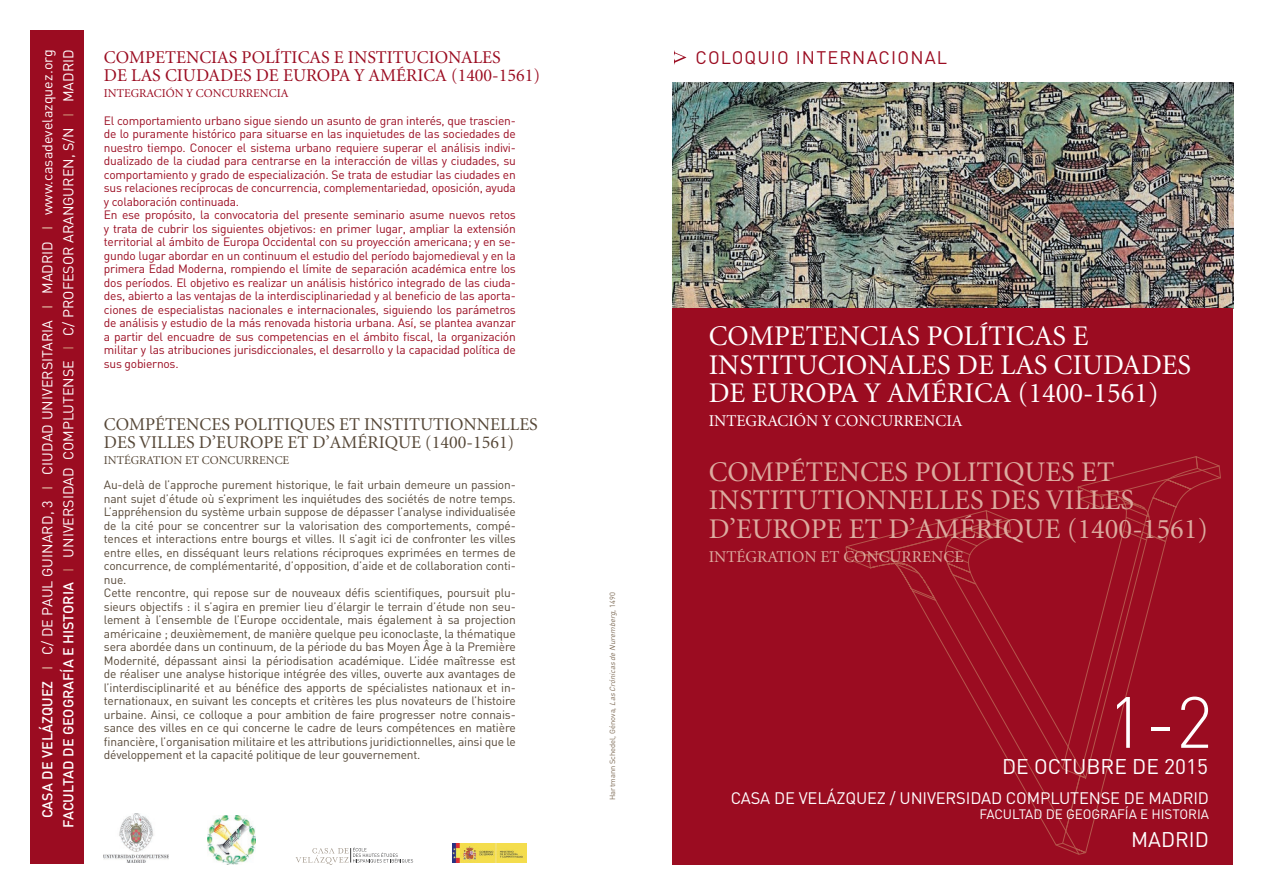
<style>
.page{position:relative;width:1263px;height:893px;background:#fff}
.page>*{position:absolute;margin:0;border:0;box-sizing:border-box;transform-origin:0 0}
.t1{font:300 71.4px "DIN";color:#fff}
.t2{font:28.5px/28.5px "Minion LT";color:#dcab9f}
.t3{font:28.5px/28.5px "Minion LT";color:#fff}
.t4{font:21px "DIN";color:#fff}
.t5{font:18px/18px "Minion LT";color:#564737}
.t6{font:18px/18px "Minion LT";color:#9b0c21}
.t7{font:18px "DIN";color:#9b0c21}
.t8{font:16.5px "DIN";letter-spacing:-.01em;color:#fff}
.t9{font:16.5px "Minion LT";color:#fff}
.t10{font:16.5px "Minion LT";color:#dcab9f}
.t11{font:14.25px/21px "DIN";color:#fff;text-align:right}
.t12{font:13.5px "DIN";letter-spacing:-.005em;color:#fff}
.t13{font:12px/13.5px "DIN";letter-spacing:-.015em;color:#564737}
.t14{font:12px/13.5px "DIN";letter-spacing:-.02em;color:#9b0c21}
.t15{font:12px "Minion LT";color:#564737}
.t16{font:12px "Minion LT";color:#9b0c21}
.t17{font:7.5px "DIN";color:#7c6954}
.s1{font-weight:500}
.s2{font-weight:500;color:#d19387}
.s3{font-weight:500;color:#bf6a5e}
.s4{font-style:italic}
</style>
<div class="page">
<img style="left:672px;top:82px;width:561px;height:226px">
<div style="left:672px;top:308px;width:561px;height:557px;background:#9b0c21"></div>
<svg style="left:1080px;top:585px;width:75px;height:270px"></svg>
<svg style="left:1058px;top:699px;width:22px;height:156px"></svg>
<svg style="left:908px;top:585px;width:158px;height:261px"></svg>
<svg style="left:845px;top:456px;width:376px;height:129px"></svg>
<div style="left:30px;top:30px;width:53px;height:833px;background:#9b0c21"></div>
<svg style="left:674px;top:51px;width:12px;height:13px"></svg>
<svg style="left:295px;top:847px;width:118px;height:18px"></svg>
<img style="left:453px;top:843px;width:73px;height:20px">
<img style="left:103px;top:814px;width:66px;height:49px">
<img style="left:207px;top:815px;width:49px;height:49px">
<p class="t11" style="left:37px;top:828px;width:780px;rotate:-90deg"><span class="s1">CASA DE VELÁZQUEZ</span> <span class="s2">I</span> C/ DE PAU L GU INAR D, 3 <span class="s2">I</span> CIU DAD UN IVERSITAR IA <span class="s2">I</span> MADR ID <span class="s2">I</span> www.casadevelazquez.org<br><span class="s1">FACULTAD DE GEOGRAFÍA E HISTORIA</span> <span class="s3">I</span> UN IVERSIDAD COMPLUTENSE <span class="s3">I</span> C/ PROFESOR ARAN GUREN , S/N <span class="s3">I</span> MADRID</p>
<h3 class="t6" style="left:104px;top:49px;width:438px">COMPETENCIAS POLÍTICAS E INSTITUCIONALES<br>DE LAS CIUDADES DE EUROPA Y AMÉRICA (1400-1561)</h3>
<p class="t16" style="left:104px;top:87px;width:186px">INTEGRACIÓN Y CONCURRENCIA</p>
<p class="t14" style="left:104px;top:113px;width:413px">El comportamiento urbano sigue siendo un asunto de gran interés, que trascien&shy;de lo puramente histórico para situarse en las inquietudes de las sociedades de nuestro tiempo. Conocer el sistema urbano requiere superar el análisis indivi&shy;dualizado de la ciudad para centrarse en la interacción de villas y ciudades, su comportamiento y grado de especialización. Se trata de estudiar las ciudades en sus relaciones recíprocas de concurrencia, complementariedad, oposición, ayuda y colaboración continuada.<br>En ese propósito, la convocatoria del presente seminario asume nuevos retos y trata de cubrir los siguientes objetivos: en primer lugar, ampliar la extensión territorial al ámbito de Europa Occidental con su proyección americana; y en se&shy;gundo lugar abordar en un continuum el estudio del período bajomedieval y en la primera Edad Moderna, rompiendo el límite de separación académica entre los dos períodos. El objetivo es realizar un análisis histórico integrado de las ciuda&shy;des, abierto a las ventajas de la interdisciplinariedad y al beneficio de las aporta&shy;ciones de especialistas nacionales e internacionales, siguiendo los parámetros de análisis y estudio de la más renovada historia urbana. Así, se plantea avanzar a partir del encuadre de sus competencias en el ámbito fiscal, la organización militar y las atribuciones jurisdiccionales, el desarrollo y la capacidad política de sus gobiernos.</p>
<h3 class="t5" style="left:104px;top:416px;width:435px">COMPÉTENCES POLITIQUES ET INSTITUTIONNELLES<br>DES VILLES D’EUROPE ET D’AMÉRIQUE (1400-1561)</h3>
<p class="t15" style="left:104px;top:454px;width:187px">INTÉGRATION ET CONCURRENCE</p>
<p class="t13" style="left:104px;top:478px;width:413px">Au-delà de l’approche purement historique, le fait urbain demeure un passion&shy;nant sujet d’étude où s’expriment les inquiétudes des sociétés de notre temps.<br>L’appréhension du système urbain suppose de dépasser l’analyse individualisée de la cité pour se concentrer sur la valorisation des comportements, compé&shy;tences et interactions entre bourgs et villes. Il s’agit ici de confronter les villes entre elles, en disséquant leurs relations réciproques exprimées en termes de concurrence, de complémentarité, d’opposition, d’aide et de collaboration conti&shy;nue.<br>Cette rencontre, qui repose sur de nouveaux défis scientifiques, poursuit plu&shy;sieurs objectifs : il s’agira en premier lieu d’élargir le terrain d’étude non seu&shy;lement à l’ensemble de l’Europe occidentale, mais également à sa projection américaine ; deuxièmement, de manière quelque peu iconoclaste, la thématique sera abordée dans un continuum, de la période du bas Moyen Âge à la Première Modernité, dépassant ainsi la périodisation académique. L’idée maîtresse est de réaliser une analyse historique intégrée des villes, ouverte aux avantages de l’interdisciplinarité et au bénéfice des apports de spécialistes nationaux et in&shy;ternationaux, en suivant les concepts et critères les plus novateurs de l’histoire urbaine. Ainsi, ce colloque a pour ambition de faire progresser notre connais&shy;sance des villes en ce qui concerne le cadre de leurs compétences en matière financière, l’organisation militaire et les attributions juridictionnelles, ainsi que le développement et la capacité politique de leur gouvernement.</p>
<p class="t17" style="left:608px;top:800px;width:209px;rotate:-90deg">Hartmann Schedel, Génova, <span class="s4">Las Crónicas de Nuremberg</span>, 1490</p>
<h3 class="t7" style="left:695px;top:46px;width:25px">Colo</h3>
<h3 class="t7" style="left:745px;top:46px;width:134px">quio i nternacio</h3>
<h3 class="t7" style="left:910px;top:46px;width:27px">nal</h3>
<h2 class="t3" style="left:709px;top:323px;width:484px">COMPETENCIAS POLÍTICAS E<br>INSTITUCIONALES DE LAS CIUDADES<br>DE EUROPA Y AMÉRICA (1400-1561)</h2>
<h3 class="t9" style="left:709px;top:413px;width:255px">INTEGRACIÓN Y CONCURRENCIA</h3>
<h2 class="t2" style="left:709px;top:458px;width:501px">COMPÉTENCES POLITIQUES ET<br>INSTITUTIONNELLES DES VILLES<br>D’EUROPE ET D’AMÉRIQUE (1400-1561)</h2>
<h3 class="t10" style="left:709px;top:548px;width:256px">INTÉGRATION ET CONCURRENCE</h3>
<h1 class="t1" style="left:1107px;top:678px;width:107px">1-2</h1>
<h3 class="t4" style="left:1002px;top:754px;width:207px">DE OCTUBRE DE 2015</h3>
<h3 class="t8" style="left:731px;top:787px;width:480px">CASA DE VELÁZQU EZ / UN IVERSIDAD COMPLUTENSE DE MADRID</h3>
<p class="t12" style="left:979px;top:805px;width:231px">FACU LTAD DE GEOGRAFÍA E HISTOR IA</p>
<h3 class="t4" style="left:1131px;top:826px;width:79px">MADRID</h3>
</div>
